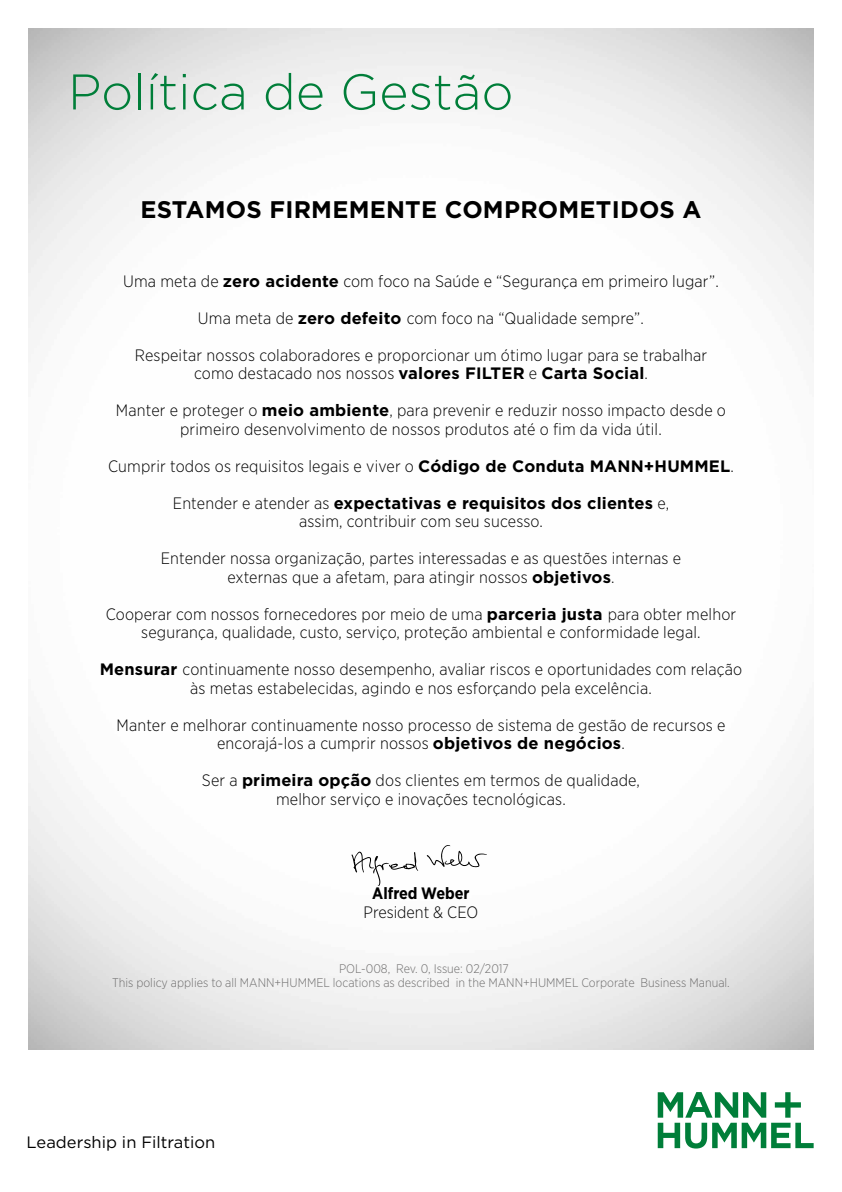
<style>
.page{position:relative;width:842px;height:1192px;background:#fff}
.page>*{position:absolute;margin:0;border:0;box-sizing:border-box;transform-origin:0 0}
.t1{font:300 50px "Gotham";color:#007e39}
.t2{font:700 24px "Gotham";letter-spacing:.01em;color:#000}
.t3{font:300 16.5px/18.5px "Gotham Narrow";letter-spacing:.01em;color:#000;text-align:center}
.t4{font:700 16.5px "Gotham";letter-spacing:.01em;color:#000}
.t5{font:16.5px "Gotham";color:#000}
.t6{font:700 16.5px "Gotham Narrow";color:#000}
.t7{font:300 12.5px/14px "Gotham Narrow";color:#706f6f;text-align:center}
.s1{font-family:"Gotham";font-weight:700}
.s2{font-family:"Gotham Narrow";font-weight:300}
</style>
<div class="page">
<img style="left:351px;top:845px;width:136px;height:41px">
<svg style="left:658px;top:1092px;width:156px;height:57px"></svg>
<h1 class="t1" style="left:68px;top:60px;width:447px">Política de Gestão</h1>
<h2 class="t2" style="left:140px;top:194px;width:563px">ESTAMOS FIRMEMENTE COMPROMETIDOS A</h2>
<p class="t3" style="left:123px;top:271px;width:597px">Uma meta de <span class="s1">zero acidente</span> com foco na Saúde e “Segurança em primeiro lugar”.</p>
<p class="t3" style="left:198px;top:308px;width:447px">Uma meta de <span class="s1">zero defeito</span> com foco na “Qualidade sempre”.</p>
<p class="t3" style="left:135px;top:345px;width:574px">Respeitar nossos colaboradores e proporcionar um ótimo lugar para se trabalhar como destacado nos nossos <span class="s1">valores FILTER</span> e <span class="s1">Carta Social</span>.</p>
<p class="t3" style="left:116px;top:401px;width:611px">Manter e proteger o <span class="s1">meio ambiente</span>, para prevenir e reduzir nosso impacto desde o primeiro desenvolvimento de nossos produtos até o fim da vida útil.</p>
<p class="t3" style="left:108px;top:456px;width:627px">Cumprir todos os requisitos legais e viver o <span class="s1">Código de Conduta MANN+HUMMEL</span>.</p>
<p class="t4" style="left:173px;top:492px;width:498px"><span class="s2">Entender e atender as</span> expectativas e requisitos dos clientes <span class="s2">e,</span></p>
<p class="t3" style="left:299px;top:512px;width:245px">assim, contribuir com seu sucesso.</p>
<p class="t3" style="left:161px;top:549px;width:522px">Entender nossa organização, partes interessadas e as questões internas e externas que a afetam, para atingir nossos <span class="s1">objetivos</span>.</p>
<p class="t3" style="left:106px;top:604px;width:632px">Cooperar com nossos fornecedores por meio de uma <span class="s1">parceria justa</span> para obter melhor segurança, qualidade, custo, serviço, proteção ambiental e conformidade legal.</p>
<p class="t3" style="left:100px;top:660px;width:644px"><span class="s1">Mensurar</span> continuamente nosso desempenho, avaliar riscos e oportunidades com relação às metas estabelecidas, agindo e nos esforçando pela excelência.</p>
<p class="t3" style="left:117px;top:715px;width:610px">Manter e melhorar continuamente nosso processo de sistema de gestão de recursos e encorajá-los a cumprir nossos <span class="s1">objetivos de negócios</span>.</p>
<p class="t3" style="left:202px;top:771px;width:440px">Ser a <span class="s1">primeira opção</span> dos clientes em termos de qualidade, melhor serviço e inovações tecnológicas.</p>
<p class="t6" style="left:372px;top:882px;width:99px">Alfred Weber</p>
<p class="t3" style="left:364px;top:902px;width:116px">President &amp; CEO</p>
<p class="t7" style="left:112px;top:961px;width:619px">POL-008, Rev. 0, Issue: 02/2017<br>This policy applies to all MANN+HUMMEL locations as described in the MANN+HUMMEL Corporate Business Manual.</p>
<p class="t5" style="left:27px;top:1132px;width:190px">Leadership in Filtration</p>
</div>
